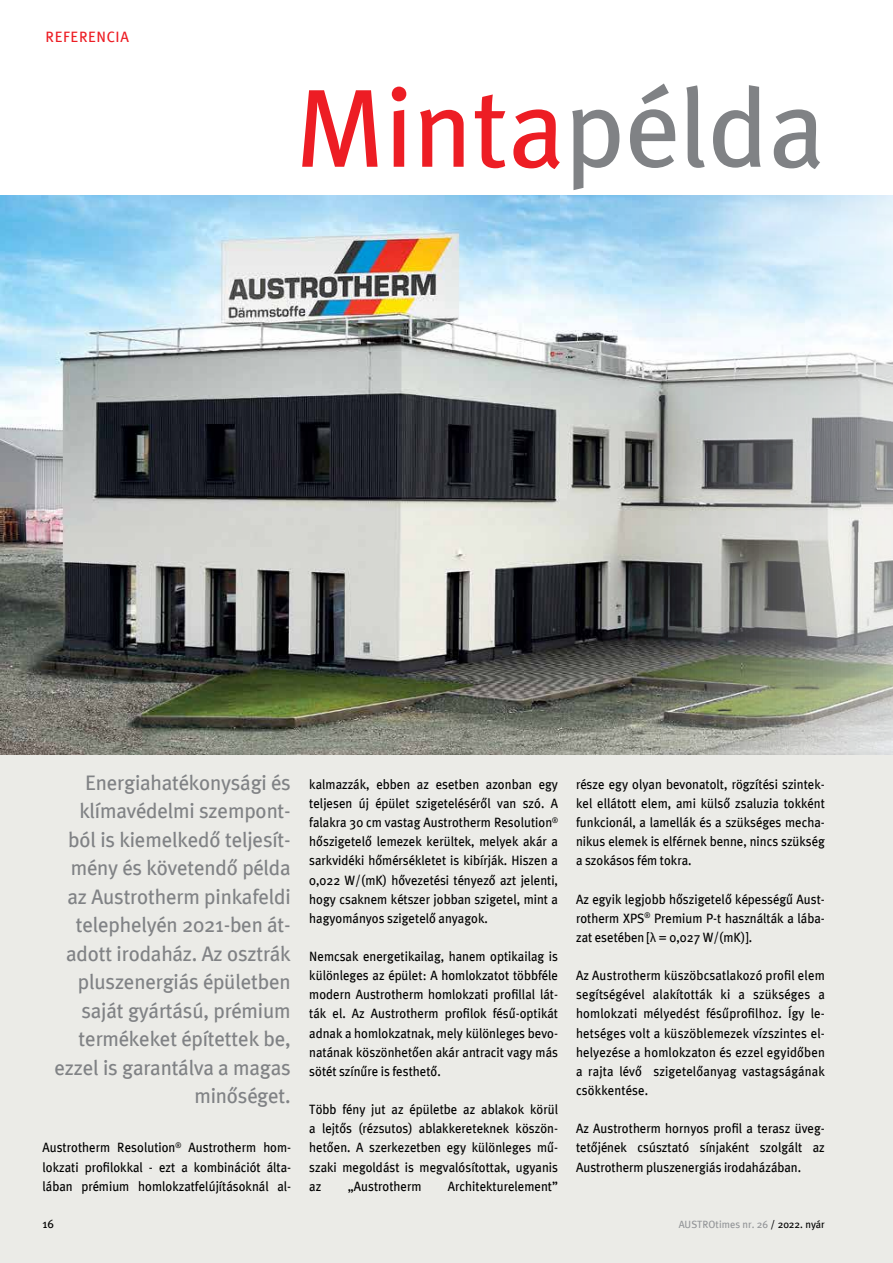
<style>
.page{position:relative;width:893px;height:1263px;background:#fff}
.page>*{position:absolute;margin:0;border:0;box-sizing:border-box;transform-origin:0 0}
.t1{font:111px "Meta Plus Book magyar";color:#ed1d24}
.t2{font:21px/28.5px "Meta Plus Book magyar";letter-spacing:-.01em;color:#808285;text-align:right}
.t3{font:15px "Meta Plus Book magyar";letter-spacing:.04em;color:#ed1d24}
.t4{font:13.5px/19.2px "Meta Plus Book magyar";color:#000;text-align:justify;scale:.95 1}
.t5{font:12px "Meta Plus Book magyar";color:#000}
.t6{font:10.5px "Meta Plus Book magyar";color:#939598}
.s1{color:#808285}
.s2{font-family:"Myriad Pro"}
.s3{color:#000}
</style>
<div class="page">
<div style="left:0;top:755px;width:893px;height:508px;background:#ebebe7"></div>
<img style="left:0;top:196px;width:893px;height:559px">
<p class="t3" style="left:46px;top:27px;width:85px">REFERENCIA</p>
<h1 class="t1" style="left:295px;top:61px;width:531px">Minta<span class="s1">példa</span></h1>
<p class="t2" style="left:54px;top:768px;width:238px">Energiahatékonysági és klímavédelmi szempont&shy;ból is kiemelkedő teljesít&shy;mény és követendő példa az Austrotherm pinkafeldi telephelyén 2021-ben át&shy;adott irodaház. Az osztrák pluszenergiás épületben saját gyártású, prémium termékeket építettek be, ezzel is garantálva a magas minőséget.</p>
<p class="t4" style="left:43px;top:1138px;width:263px">Austrotherm Resolution<sup>®</sup> Austrotherm hom&shy;lokzati profilokkal - ezt a kombinációt álta&shy;lában prémium homlokzatfelújításoknál al-</p>
<p class="t5" style="left:43px;top:1217px;width:13px">16</p>
<p class="t4" style="left:309px;top:774px;width:263px">kalmazzák, ebben az esetben azonban egy teljesen új épület szigeteléséről van szó. A falakra 30 cm vastag Austrotherm Resolution<sup>® </sup>hőszigetelő lemezek kerültek, melyek akár a sarkvidéki hőmérsékletet is kibírják. Hiszen a 0,022 W/(mK) hővezetési tényező azt jelenti, hogy csaknem kétszer jobban szigetel, mint a hagyományos szigetelő anyagok.</p>
<p class="t4" style="left:309px;top:946px;width:263px">Nemcsak energetikailag, hanem optikailag is különleges az épület: A homlokzatot többféle modern Austrotherm homlokzati profillal lát&shy;ták el. Az Austrotherm profilok fésű-optikát adnak a homlokzatnak, mely különleges bevo&shy;natának köszönhetően akár antracit vagy más sötét színűre is festhető.</p>
<p class="t4" style="left:309px;top:1099px;width:263px">Több fény jut az épületbe az ablakok körül a lejtős (rézsutos) ablakkereteknek köszön&shy;hetően. A szerkezetben egy különleges mű&shy;szaki megoldást is megvalósítottak, ugyanis az</p>
<p class="t4" style="left:348px;top:1176px;width:79px">„Austrotherm</p>
<p class="t4" style="left:448px;top:1176px;width:117px">Architekturelement”</p>
<p class="t4" style="left:576px;top:774px;width:263px">része egy olyan bevonatolt, rögzítési szintek&shy;kel ellátott elem, ami külső zsaluzia tokként funkcionál, a lamellák és a szükséges mecha&shy;nikus elemek is elférnek benne, nincs szükség a szokásos fém tokra.</p>
<p class="t4" style="left:576px;top:889px;width:263px">Az egyik legjobb hőszigetelő képességű Aust&shy;rotherm XPS<sup>®</sup> Premium P-t használták a lába&shy;zat esetében [<span class="s2">λ</span> = 0,027 W/(mK)].</p>
<p class="t4" style="left:576px;top:965px;width:263px">Az Austrotherm küszöbcsatlakozó profil elem segítségével alakították ki a szükséges a homlokzati mélyedést fésűprofilhoz. Így le&shy;hetséges volt a küszöblemezek vízszintes el&shy;helyezése a homlokzaton és ezzel egyidőben a rajta lévő szigetelőanyag vastagságának csökkentése.</p>
<p class="t4" style="left:576px;top:1119px;width:263px">Az Austrotherm hornyos profil a terasz üveg&shy;tetőjének csúsztató sínjaként szolgált az Austrotherm pluszenergiás irodaházában.</p>
<p class="t6" style="left:679px;top:1218px;width:148px">AUSTROtimes nr. 26 <span class="s3">/ 2022. nyár</span></p>
</div>
